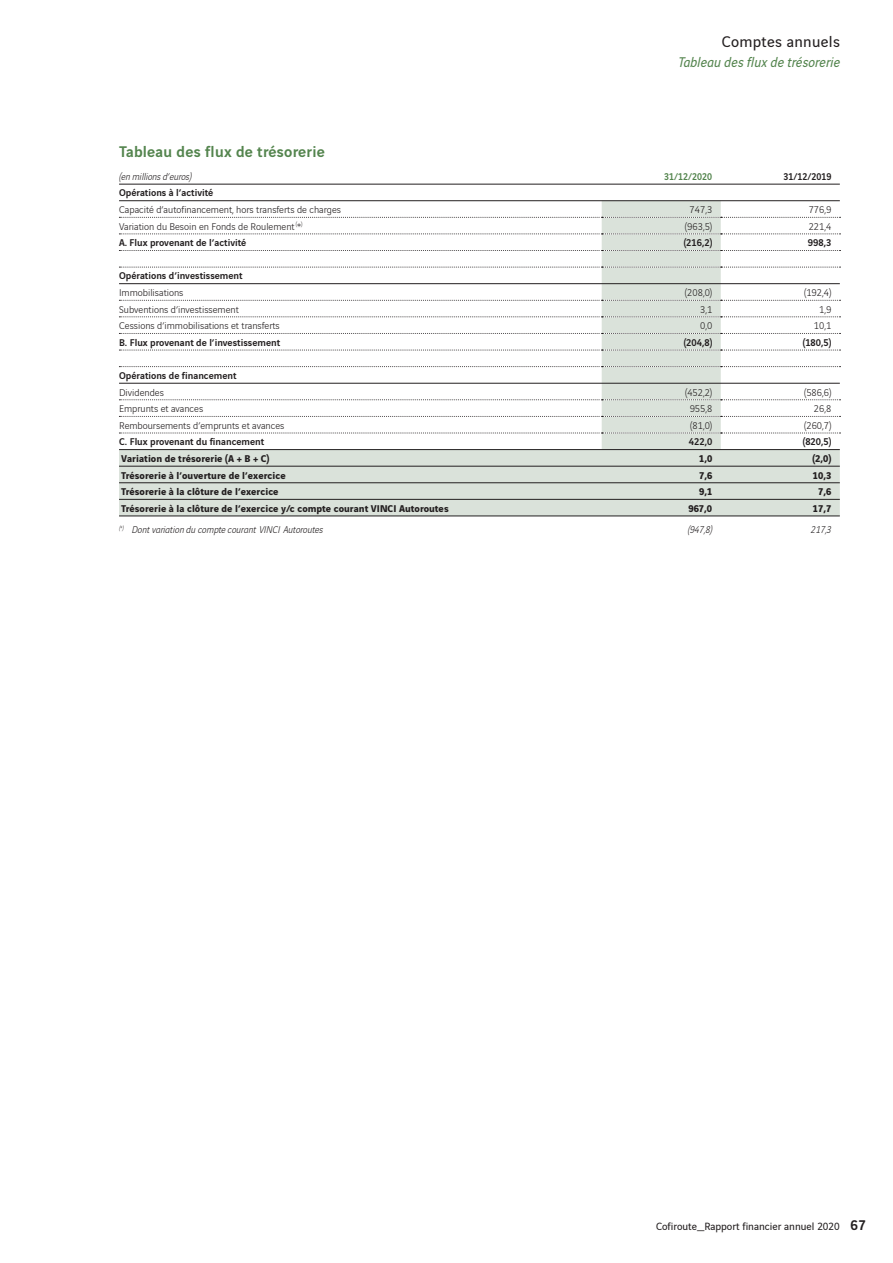
<style>
.page{position:relative;width:893px;height:1263px;background:#fff}
.page>*{position:absolute;margin:0;border:0;box-sizing:border-box;transform-origin:0 0}
.t1{font:500 16.5px "Vinci Sans";letter-spacing:.015em;color:#53844d}
.t2{font:16.5px "Vinci Sans";letter-spacing:.02em;color:#231f20}
.t3{font:italic 15px "Vinci Sans";letter-spacing:.01em;color:#53844d}
.t4{font:11.25px "Vinci Sans";color:#231f20}
.t5{font:300 10.5px "Vinci Sans";color:#231f20}
.t6{font:500 10.5px "Vinci Sans";color:#231f20}
.t7{font:700 10.5px "Vinci Sans";letter-spacing:.005em;color:#231f20}
.t8{font:italic 300 10.5px "Vinci Sans";color:#231f20}
.t9{font:500 10.5px "Vinci Sans";color:#53844d;scale:.95 1}
.t10{font:500 10.5px "Vinci Sans";color:#231f20;scale:.95 1}
.s1{font-weight:500;font-size:15px}
</style>
<div class="page">
<svg style="left:119px;top:201px;width:721px;height:315px"></svg>
<hr style="left:119px;top:184px;width:721px;height:1px;background:#231f20">
<hr style="left:119px;top:200px;width:721px;height:1px;background:#231f20">
<hr style="left:119px;top:449px;width:721px;height:1px;background:#231f20">
<hr style="left:119px;top:466px;width:721px;height:1px;background:#231f20">
<hr style="left:119px;top:482px;width:721px;height:1px;background:#231f20">
<hr style="left:119px;top:499px;width:721px;height:1px;background:#231f20">
<hr style="left:119px;top:516px;width:721px;height:1px;background:#231f20">
<svg style="left:119px;top:217px;width:721px;height:1px"></svg>
<svg style="left:119px;top:234px;width:721px;height:1px"></svg>
<svg style="left:119px;top:250px;width:721px;height:1px"></svg>
<svg style="left:119px;top:267px;width:721px;height:1px"></svg>
<svg style="left:119px;top:300px;width:721px;height:1px"></svg>
<svg style="left:119px;top:317px;width:721px;height:1px"></svg>
<svg style="left:119px;top:333px;width:721px;height:1px"></svg>
<svg style="left:119px;top:350px;width:721px;height:1px"></svg>
<svg style="left:119px;top:366px;width:721px;height:1px"></svg>
<svg style="left:119px;top:399px;width:721px;height:1px"></svg>
<svg style="left:119px;top:416px;width:721px;height:1px"></svg>
<svg style="left:119px;top:433px;width:721px;height:1px"></svg>
<hr style="left:119px;top:383px;width:721px;height:1px;background:#231f20">
<hr style="left:119px;top:283px;width:721px;height:1px;background:#231f20">
<h1 class="t2" style="left:722px;top:35px;width:119px">Comptes annuels</h1>
<h2 class="t3" style="left:678px;top:56px;width:163px">Tableau des flux de trésorerie</h2>
<h1 class="t1" style="left:119px;top:146px;width:207px">Tableau des flux de trésorerie</h1>
<p class="t8" style="left:119px;top:172px;width:74px">(en millions d’euros)</p>
<p class="t9" style="left:664px;top:172px;width:52px">31/12/2020</p>
<p class="t10" style="left:783px;top:172px;width:52px">31/12/2019</p>
<p class="t6" style="left:119px;top:189px;width:96px">Opérations à l’activité</p>
<p class="t5" style="left:119px;top:206px;width:223px">Capacité d’autofinancement, hors transferts de charges</p>
<p class="t5" style="left:690px;top:206px;width:24px">747,3</p>
<p class="t5" style="left:809px;top:206px;width:24px">776,9</p>
<p class="t5" style="left:119px;top:222px;width:185px">Variation du Besoin en Fonds de Roulement <sup>(</sup>*<sup>)</sup></p>
<p class="t5" style="left:685px;top:222px;width:29px">(963,5)</p>
<p class="t5" style="left:809px;top:222px;width:24px">221,4</p>
<p class="t6" style="left:119px;top:239px;width:129px">A. Flux provenant de l’activité</p>
<p class="t6" style="left:684px;top:239px;width:30px">(216,2)</p>
<p class="t6" style="left:808px;top:239px;width:25px">998,3</p>
<p class="t6" style="left:119px;top:272px;width:125px">Opérations d’investissement</p>
<p class="t5" style="left:119px;top:289px;width:66px">Immobilisations</p>
<p class="t5" style="left:685px;top:289px;width:29px">(208,0)</p>
<p class="t5" style="left:804px;top:289px;width:29px">(192,4)</p>
<p class="t5" style="left:119px;top:305px;width:121px">Subventions d’investissement</p>
<p class="t5" style="left:700px;top:305px;width:14px">3,1</p>
<p class="t5" style="left:819px;top:305px;width:14px">1,9</p>
<p class="t5" style="left:119px;top:322px;width:162px">Cessions d’immobilisations et transferts</p>
<p class="t5" style="left:700px;top:322px;width:14px">0,0</p>
<p class="t5" style="left:814px;top:322px;width:19px">10,1</p>
<p class="t6" style="left:119px;top:338px;width:163px">B. Flux provenant de l’investissement</p>
<p class="t6" style="left:684px;top:338px;width:30px">(204,8)</p>
<p class="t6" style="left:803px;top:338px;width:30px">(180,5)</p>
<p class="t6" style="left:119px;top:371px;width:119px">Opérations de financement</p>
<p class="t5" style="left:119px;top:388px;width:46px">Dividendes</p>
<p class="t5" style="left:685px;top:388px;width:29px">(452,2)</p>
<p class="t5" style="left:804px;top:388px;width:29px">(586,6)</p>
<p class="t5" style="left:119px;top:405px;width:86px">Emprunts et avances</p>
<p class="t5" style="left:690px;top:405px;width:24px">955,8</p>
<p class="t5" style="left:814px;top:405px;width:19px">26,8</p>
<p class="t5" style="left:119px;top:421px;width:167px">Remboursements d’emprunts et avances</p>
<p class="t5" style="left:690px;top:421px;width:24px">(81,0)</p>
<p class="t5" style="left:804px;top:421px;width:29px">(260,7)</p>
<p class="t6" style="left:119px;top:438px;width:147px">C. Flux provenant du financement</p>
<p class="t6" style="left:689px;top:438px;width:25px">422,0</p>
<p class="t6" style="left:803px;top:438px;width:30px">(820,5)</p>
<p class="t7" style="left:121px;top:454px;width:150px">Variation de trésorerie (A + B + C)</p>
<p class="t7" style="left:699px;top:454px;width:15px">1,0</p>
<p class="t7" style="left:812px;top:454px;width:20px">(2,0)</p>
<p class="t7" style="left:121px;top:471px;width:166px">Trésorerie à l’ouverture de l’exercice</p>
<p class="t7" style="left:699px;top:471px;width:15px">7,6</p>
<p class="t7" style="left:813px;top:471px;width:20px">10,3</p>
<p class="t7" style="left:121px;top:488px;width:159px">Trésorerie à la clôture de l’exercice</p>
<p class="t7" style="left:699px;top:488px;width:15px">9,1</p>
<p class="t7" style="left:818px;top:488px;width:15px">7,6</p>
<p class="t7" style="left:121px;top:504px;width:329px">Trésorerie à la clôture de l’exercice y/c compte courant VINCI Autoroutes</p>
<p class="t7" style="left:688px;top:504px;width:25px">967,0</p>
<p class="t7" style="left:813px;top:504px;width:20px">17,7</p>
<p class="t8" style="left:119px;top:525px;width:205px"><sup>(*)</sup> Dont variation du compte courant VINCI Autoroutes</p>
<p class="t8" style="left:688px;top:525px;width:26px">(947,8)</p>
<p class="t8" style="left:811px;top:525px;width:22px">217,3</p>
<p class="t4" style="left:656px;top:1222px;width:211px">Cofiroute_Rapport financier annuel 2020 <span class="s1">67</span></p>
</div>
